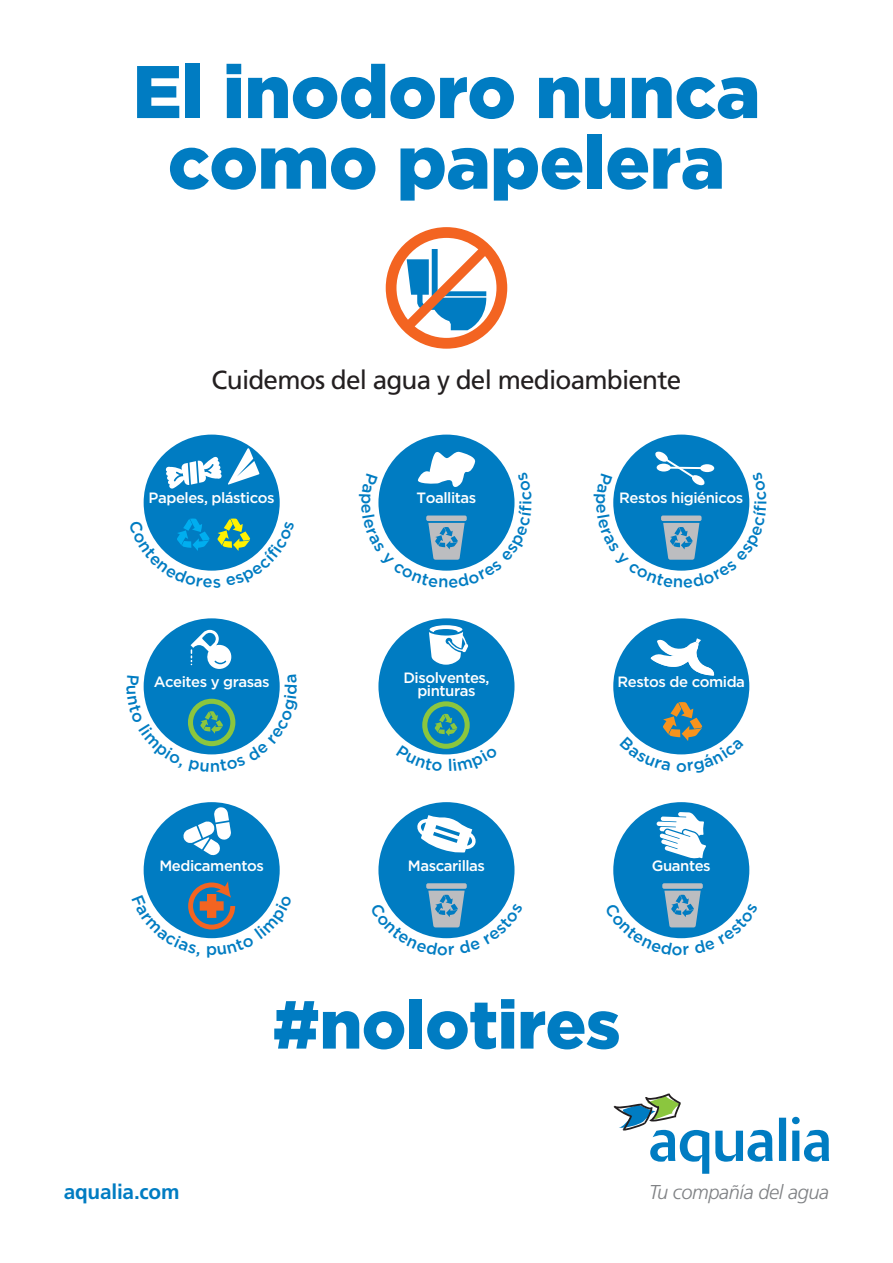
<style>
.page{position:relative;width:893px;height:1263px;background:#fff}
.page>*{position:absolute;margin:0;border:0;box-sizing:border-box;transform-origin:0 0}
.t1{font:900 74.32px/70.7px "Gotham";letter-spacing:-.01em;color:#007cc2;text-align:center}
.t2{font:900 67.8px "Gotham";letter-spacing:-.01em;color:#007cc2}
.t3{font:26.1px "Frutiger LT Std";letter-spacing:-.03em;color:#231f20}
.t4{font:700 20.77px "Frutiger LT Std";letter-spacing:-.01em;color:#007cc2}
.t5{font:italic 300 20.02px "Frutiger LT Std";letter-spacing:-.02em;color:#808285}
.t6{font:500 14.92px/13.2px "Gotham";letter-spacing:-.03em;color:#fff;text-align:center}
</style>
<div class="page">
<div style="left:613px;top:435px;width:136px;height:136px;background:#007cc2;border-radius:50%"></div>
<div style="left:144px;top:618px;width:136px;height:136px;background:#007cc2;border-radius:50%"></div>
<div style="left:144px;top:435px;width:136px;height:136px;background:#007cc2;border-radius:50%"></div>
<svg style="left:166px;top:456px;width:56px;height:33px"></svg>
<svg style="left:228px;top:448px;width:31px;height:37px"></svg>
<div style="left:378px;top:435px;width:136px;height:136px;background:#007cc2;border-radius:50%"></div>
<div style="left:613px;top:802px;width:136px;height:136px;background:#007cc2;border-radius:50%"></div>
<svg style="left:657px;top:812px;width:49px;height:47px"></svg>
<div style="left:662px;top:883px;width:41px;height:6px;background:#bcbdc0;border-radius:2px"></div>
<div style="left:378px;top:802px;width:136px;height:136px;background:#007cc2;border-radius:50%"></div>
<svg style="left:417px;top:815px;width:59px;height:38px"></svg>
<div style="left:426px;top:883px;width:41px;height:6px;background:#bcbdc0;border-radius:2px"></div>
<div style="left:144px;top:802px;width:136px;height:136px;background:#007cc2;border-radius:50%"></div>
<svg style="left:183px;top:807px;width:48px;height:49px"></svg>
<div style="left:613px;top:618px;width:136px;height:136px;background:#007cc2;border-radius:50%"></div>
<svg style="left:650px;top:638px;width:65px;height:38px"></svg>
<div style="left:378px;top:618px;width:136px;height:136px;background:#007cc2;border-radius:50%"></div>
<svg style="left:429px;top:625px;width:39px;height:40px"></svg>
<svg style="left:386px;top:227px;width:121px;height:122px"></svg>
<svg style="left:613px;top:1093px;width:216px;height:81px"></svg>
<svg style="left:613px;top:451px;width:137px;height:120px"></svg>
<svg style="left:143px;top:675px;width:39px;height:73px"></svg>
<svg style="left:188px;top:630px;width:92px;height:125px"></svg>
<svg style="left:145px;top:518px;width:133px;height:53px"></svg>
<svg style="left:378px;top:449px;width:137px;height:122px"></svg>
<svg style="left:616px;top:891px;width:130px;height:48px"></svg>
<svg style="left:381px;top:891px;width:131px;height:48px"></svg>
<svg style="left:144px;top:881px;width:135px;height:58px"></svg>
<svg style="left:620px;top:702px;width:124px;height:53px"></svg>
<svg style="left:396px;top:701px;width:102px;height:54px"></svg>
<h1 class="t1" style="left:132px;top:55px;width:630px">El inodoro nunca como papelera</h1>
<h3 class="t3" style="left:212px;top:365px;width:471px">Cuidemos del agua y del medioambiente</h3>
<p class="t6" style="left:149px;top:491px;width:128px">Papeles, plásticos</p>
<p class="t6" style="left:417px;top:491px;width:61px">Toallitas</p>
<p class="t6" style="left:619px;top:491px;width:126px">Restos higiénicos</p>
<p class="t6" style="left:154px;top:675px;width:117px">Aceites y grasas</p>
<p class="t6" style="left:403px;top:670px;width:88px">Disolventes, pinturas</p>
<p class="t6" style="left:618px;top:675px;width:129px">Restos de comida</p>
<p class="t6" style="left:159px;top:859px;width:106px">Medicamentos</p>
<p class="t6" style="left:408px;top:859px;width:79px">Mascarillas</p>
<p class="t6" style="left:652px;top:859px;width:60px">Guantes</p>
<h2 class="t2" style="left:272px;top:985px;width:350px">#nolotires</h2>
<h3 class="t4" style="left:64px;top:1180px;width:117px">aqualia.com</h3>
<h3 class="t5" style="left:649px;top:1181px;width:181px">Tu compañía del agua</h3>
</div>
